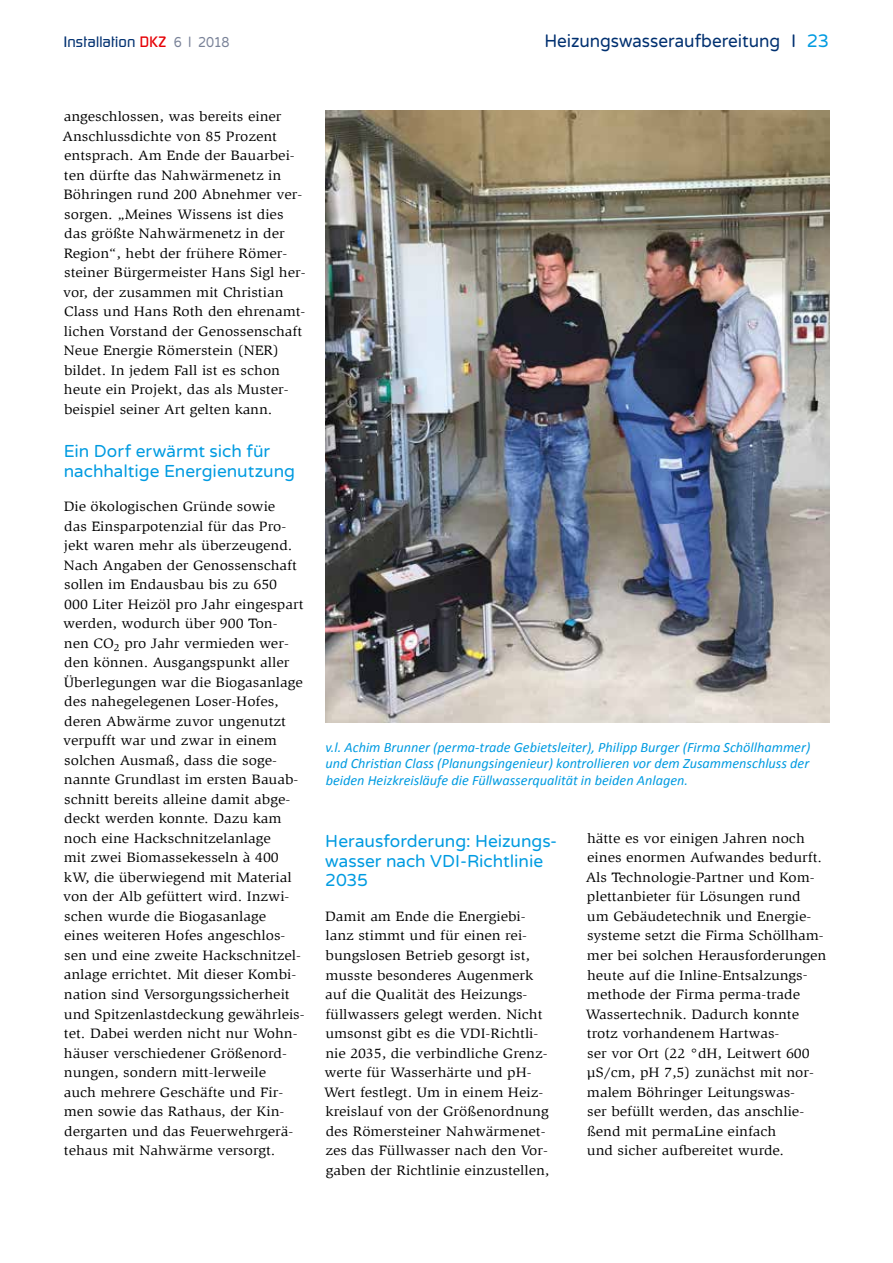
<style>
.page{position:relative;width:893px;height:1263px;background:#fff}
.page>*{position:absolute;margin:0;border:0;box-sizing:border-box;transform-origin:0 0}
.t1{font:18px "Varela Round";letter-spacing:-.005em;color:#003070;scale:.95 1}
.t2{font:17.25px/19.5px "Varela Round";color:#009be1}
.t3{font:500 15px "Continuum";letter-spacing:.015em;color:#003070}
.t4{font:italic 14.25px/16.8px "Calibri";color:#009be1;text-align:justify}
.t5{font:13.95px/19.5px "Slimbach LT";color:#000;scale:1.1 1}
.s1{color:#e60005}
.s2{font-family:"Varela Round";font-weight:400;font-size:14.25px;color:#798298}
.s3{color:#009be1}
</style>
<div class="page">
<img style="left:325px;top:111px;width:504px;height:612px">
<p class="t3" style="left:64px;top:32px;width:167px">Installation <span class="s1">DKZ</span> <span class="s2">6 l 2018</span></p>
<p class="t1" style="left:544px;top:30px;width:301px">Heizungswasseraufbereitung I <span class="s3">23</span></p>
<p class="t5" style="left:63px;top:107px;width:222px">angeschlossen, was bereits einer Anschlussdichte von 85 Prozent entsprach. Am Ende der Bauarbei&shy;ten dürfte das Nahwärmenetz in Böhringen rund 200 Abnehmer ver&shy;sorgen. „Meines Wissens ist dies das größte Nahwärmenetz in der Region“, hebt der frühere Römer&shy;steiner Bürgermeister Hans Sigl her&shy;vor, der zusammen mit Christian Class und Hans Roth den ehrenamt&shy;lichen Vorstand der Genossenschaft Neue Energie Römerstein (NER) bildet. In jedem Fall ist es schon heute ein Projekt, das als Muster&shy;beispiel seiner Art gelten kann.</p>
<p class="t2" style="left:64px;top:442px;width:233px">Ein Dorf erwärmt sich für nachhaltige Energienutzung</p>
<p class="t5" style="left:63px;top:497px;width:221px">Die ökologischen Gründe sowie<br>das Einsparpotenzial für das Pro&shy;jekt waren mehr als überzeugend.<br>Nach Angaben der Genossenschaft sollen im Endausbau bis zu 650<br>000 Liter Heizöl pro Jahr eingespart werden, wodurch über 900 Ton&shy;nen CO<sub>2</sub> pro Jahr vermieden wer&shy;den können. Ausgangspunkt aller<br>Überlegungen war die Biogasanlage des nahegelegenen Loser-Hofes, deren Abwärme zuvor ungenutzt verpufft war und zwar in einem solchen Ausmaß, dass die soge&shy;nannte Grundlast im ersten Bauab&shy;schnitt bereits alleine damit abge&shy;deckt werden konnte. Dazu kam noch eine Hackschnitzelanlage<br>mit zwei Biomassekesseln à 400 kW, die überwiegend mit Material von der Alb gefüttert wird. Inzwi&shy;schen wurde die Biogasanlage<br>eines weiteren Hofes angeschlos&shy;sen und eine zweite Hackschnitzel&shy;anlage errichtet. Mit dieser Kombi&shy;nation sind Versorgungssicherheit und Spitzenlastdeckung gewährleis&shy;tet. Dabei werden nicht nur Wohn&shy;häuser verschiedener Größenord&shy;nungen, sondern mitt-lerweile<br>auch mehrere Geschäfte und Fir&shy;men sowie das Rathaus, der Kin&shy;dergarten und das Feuerwehrgerä&shy;tehaus mit Nahwärme versorgt.</p>
<p class="t4" style="left:325px;top:738px;width:486px">v.l. Achim Brunner (perma-trade Gebietsleiter), Philipp Burger (Firma Schöllhammer) und Christian Class (Planungsingenieur) kontrollieren vor dem Zusammenschluss der beiden Heizkreisläufe die Füllwasserqualität in beiden Anlagen.</p>
<p class="t2" style="left:325px;top:832px;width:234px">Herausforderung: Heizungs&shy;wasser nach VDI-Richtlinie<br>2035</p>
<p class="t5" style="left:324px;top:907px;width:207px">Damit am Ende die Energiebi&shy;lanz stimmt und für einen rei&shy;bungslosen Betrieb gesorgt ist, musste besonderes Augenmerk auf die Qualität des Heizungs&shy;füllwassers gelegt werden. Nicht umsonst gibt es die VDI-Richtli&shy;nie 2035, die verbindliche Grenz&shy;werte für Wasserhärte und pH-<br>Wert festlegt. Um in einem Heiz&shy;kreislauf von der Größenordnung des Römersteiner Nahwärmenet&shy;zes das Füllwasser nach den Vor&shy;gaben der Richtlinie einzustellen,</p>
<p class="t5" style="left:585px;top:829px;width:220px">hätte es vor einigen Jahren noch eines enormen Aufwandes bedurft.<br>Als Technologie-Partner und Kom&shy;plettanbieter für Lösungen rund<br>um Gebäudetechnik und Energie&shy;systeme setzt die Firma Schöllham&shy;mer bei solchen Herausforderungen heute auf die Inline-Entsalzungs&shy;methode der Firma perma-trade<br>Wassertechnik. Dadurch konnte trotz vorhandenem Hartwas-<br>ser vor Ort (22 °dH, Leitwert 600 µS/cm, pH 7,5) zunächst mit nor&shy;malem Böhringer Leitungswas-<br>ser befüllt werden, das anschlie&shy;ßend mit permaLine einfach<br>und sicher aufbereitet wurde.</p>
</div>
